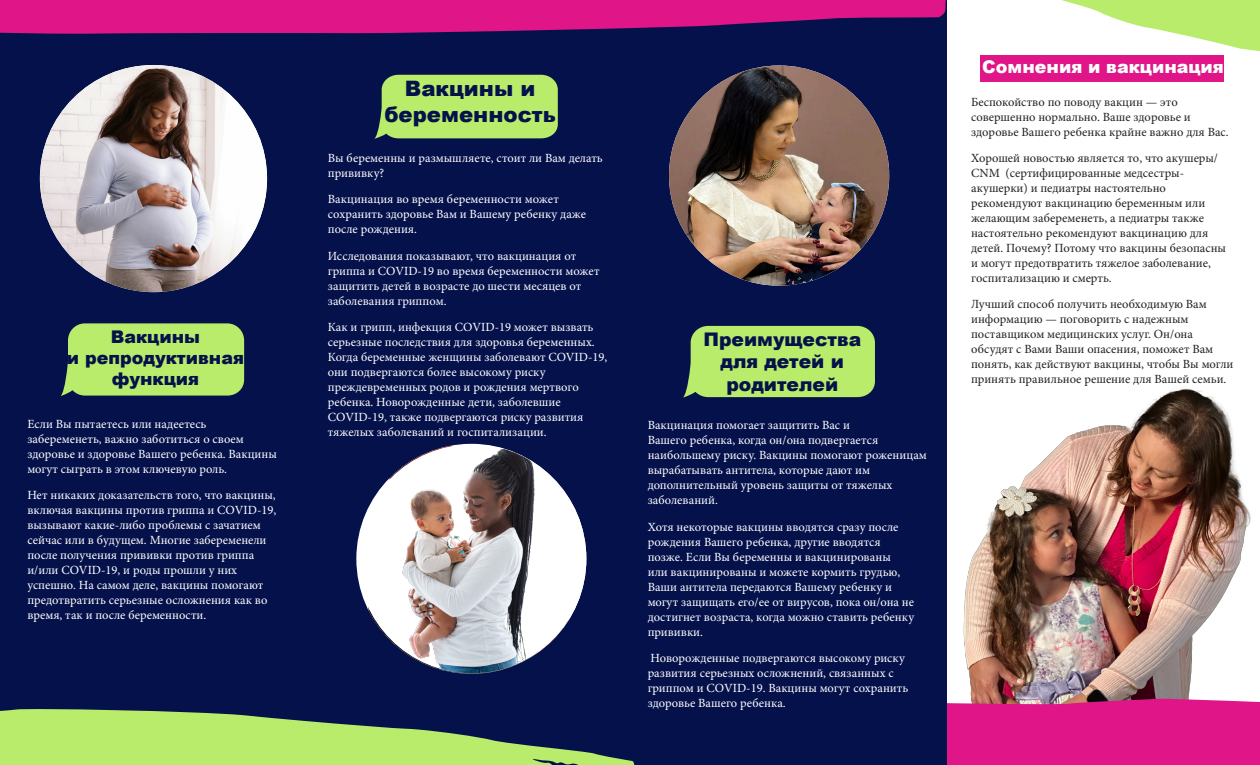
<style>
.page{position:relative;width:1260px;height:765px;background:#fff}
.page>*{position:absolute;margin:0;border:0;box-sizing:border-box;transform-origin:0 0}
.t1{font:900 21.25px/25.5px "Arial";color:#04114b;text-align:center}
.t2{font:900 18.75px/22.5px "Arial";color:#04114b;text-align:center}
.t3{font:900 17.5px/21px "Arial";color:#04114b;text-align:center}
.t4{font:900 17.5px "Arial";color:#fff}
.t5{font:12.5px/15px "Minion Pro";color:#fff}
.t6{font:12.5px/15px "Minion Pro";color:#231f20}
</style>
<div class="page">
<img style="left:963px;top:388px;width:288px;height:291px">
<svg style="left:947px;top:679px;width:313px;height:86px;background:#d4398d"></svg>
<div style="left:0;top:0;width:947px;height:765px;background:#04114b"></div>
<svg style="left:0;top:0;width:946px;height:34px;background:#bd147d"></svg>
<svg style="left:0;top:709px;width:635px;height:56px"></svg>
<div style="left:980px;top:55px;width:244px;height:27px;background:#e01587"></div>
<svg style="left:1061px;top:0;width:199px;height:52px"></svg>
<svg style="left:61px;top:323px;width:183px;height:73px;background:#acdd67"></svg>
<svg style="left:374px;top:75px;width:184px;height:64px;background:#acde68"></svg>
<div style="left:683px;top:326px;width:192px;height:71px;background:#b8ec6a"></div>
<img style="left:40px;top:65px;width:227px;height:227px;border-radius:114px">
<img style="left:357px;top:449px;width:229px;height:224px">
<img style="left:669px;top:65px;width:220px;height:221px;border-radius:110px">
<p class="t3" style="left:67px;top:326px;width:179px">Вакцины<br>и репродуктивная функция</p>
<p class="t5" style="left:27px;top:416px;width:251px">Если Вы пытаетесь или надеетесь забеременеть, важно заботиться о своем здоровье и здоровье Вашего ребенка. Вакцины могут сыграть в этом ключевую роль.</p>
<p class="t5" style="left:27px;top:487px;width:250px">Нет никаких доказательств того, что вакцины, включая вакцины против гриппа и COVID-19, вызывают какие-либо проблемы с зачатием сейчас или в будущем. Многие забеременели после получения прививки против гриппа и/или COVID-19, и роды прошли у них успешно. На самом деле, вакцины помогают предотвратить серьезные осложнения как во время, так и после беременности.</p>
<p class="t1" style="left:384px;top:75px;width:173px">Вакцины и беременность</p>
<p class="t5" style="left:328px;top:151px;width:276px">Вы беременны и размышляете, стоит ли Вам делать прививку?</p>
<p class="t5" style="left:328px;top:192px;width:260px">Вакцинация во время беременности может сохранить здоровье Вам и Вашему ребенку даже после рождения.</p>
<p class="t5" style="left:328px;top:248px;width:273px">Исследования показывают, что вакцинация от гриппа и COVID-19 во время беременности может защитить детей в возрасте до шести месяцев от заболевания гриппом.</p>
<p class="t5" style="left:328px;top:320px;width:281px">Как и грипп, инфекция COVID-19 может вызвать серьезные последствия для здоровья беременных.<br>Когда беременные женщины заболевают COVID-19, они подвергаются более высокому риску преждевременных родов и рождения мертвого ребенка. Новорожденные дети, заболевшие COVID-19, также подвергаются риску развития тяжелых заболеваний и госпитализации.</p>
<p class="t2" style="left:703px;top:327px;width:159px">Преимущества для детей и родителей</p>
<p class="t5" style="left:648px;top:418px;width:281px">Вакцинация помогает защитить Вас и<br>Вашего ребенка, когда он/она подвергается наибольшему риску. Вакцины помогают роженицам вырабатывать антитела, которые дают им дополнительный уровень защиты от тяжелых заболеваний.</p>
<p class="t5" style="left:648px;top:519px;width:268px">Хотя некоторые вакцины вводятся сразу после рождения Вашего ребенка, другие вводятся позже. Если Вы беременны и вакцинированы<br>или вакцинированы и можете кормить грудью, Ваши антитела передаются Вашему ребенку и могут защищать его/ее от вирусов, пока он/она не достигнет возраста, когда можно ставить ребенку прививки.</p>
<p class="t5" style="left:648px;top:651px;width:262px">Новорожденные подвергаются высокому риску развития серьезных осложнений, связанных с гриппом и COVID-19. Вакцины могут сохранить здоровье Вашего ребенка.</p>
<p class="t4" style="left:982px;top:54px;width:243px">Сомнения и вакцинация</p>
<p class="t6" style="left:971px;top:95px;width:259px">Беспокойство по поводу вакцин — это совершенно нормально. Ваше здоровье и здоровье Вашего ребенка крайне важно для Вас.</p>
<p class="t6" style="left:971px;top:151px;width:257px">Хорошей новостью является то, что акушеры/ CNM (сертифицированные медсестры&shy;акушерки) и педиатры настоятельно рекомендуют вакцинацию беременным или желающим забеременеть, а педиатры также настоятельно рекомендуют вакцинацию для детей. Почему? Потому что вакцины безопасны и могут предотвратить тяжелое заболевание, госпитализацию и смерть.</p>
<p class="t6" style="left:971px;top:297px;width:264px">Лучший способ получить необходимую Вам информацию — поговорить с надежным поставщиком медицинских услуг. Он/она обсудят с Вами Ваши опасения, поможет Вам понять, как действуют вакцины, чтобы Вы могли принять правильное решение для Вашей семьи.</p>
</div>
